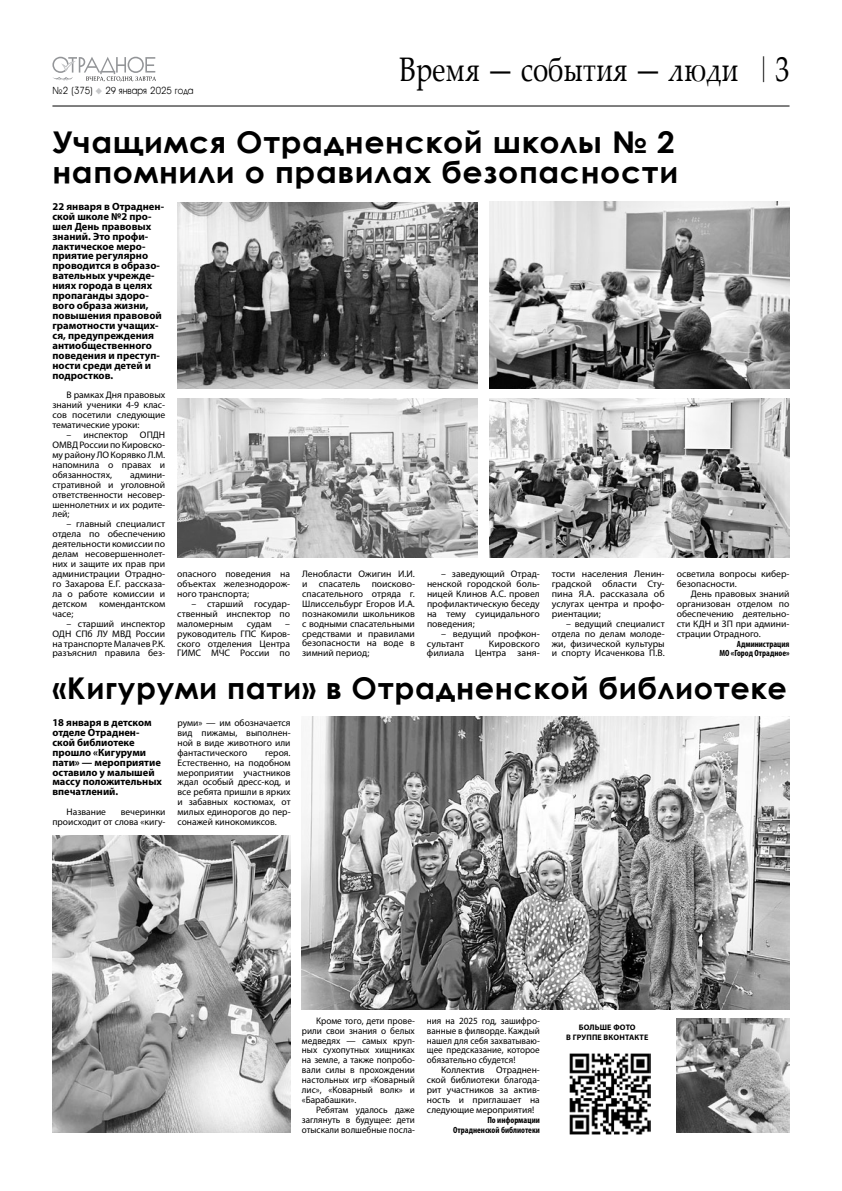
<style>
.page{position:relative;width:842px;height:1191px;background:#fff}
.page>*{position:absolute;margin:0;border:0;box-sizing:border-box;transform-origin:0 0}
.t1{font:34px "Palatino Linotype";color:#000;scale:.8 1}
.t2{font:700 30px/30px "Century Gothic";letter-spacing:.02em;color:#000;scale:1.05 1}
.t3{font:700 30px "Century Gothic";letter-spacing:.02em;color:#000}
.t4{font:700 10.5px/9.9px "Myriad Pro";color:#000}
.t5{font:300 10px "a Avante Rough";color:#000;scale:.95 1}
.t6{font:9.5px/9.9px "Myriad Pro";color:#000;text-align:justify}
.t7{font:9.5px/9.9px "Myriad Pro";color:#000;text-align:justify;scale:.96 1}
.t8{font:9.5px/9.9px "Myriad Pro";color:#000;scale:1.05 1}
.t9{font:700 condensed 9px/9.9px "Myriad Pro";color:#000;text-align:right}
.t10{font:700 8px/10px "Myriad Pro";letter-spacing:.015em;color:#000}
.s1{color:#c7c8ca}
.s2{font-family:"Times New Roman";font-size:28px}
.s3{font-size:35px}
</style>
<div class="page">
<hr style="left:52px;top:106px;width:737px;height:1px;background:#000">
<svg style="left:52px;top:57px;width:104px;height:25px"></svg>
<img style="left:177px;top:398px;width:301px;height:159px">
<img style="left:489px;top:398px;width:300px;height:159px">
<img style="left:489px;top:201px;width:300px;height:187px">
<img style="left:177px;top:202px;width:301px;height:186px">
<img style="left:302px;top:716px;width:487px;height:293px">
<img style="left:676px;top:1018px;width:113px;height:114px">
<img style="left:52px;top:835px;width:239px;height:297px">
<img style="left:569px;top:1053px;width:81px;height:81px">
<p class="t5" style="left:52px;top:85px;width:150px">№ 2 (375) <span class="s1">◆</span> 29 января 2025 года</p>
<h1 class="t1" style="left:399px;top:45px;width:489px">Время — события — люди <span class="s2">|</span> <span class="s3">3</span></h1>
<h2 class="t2" style="left:52px;top:126px;width:597px">Учащимся Отрадненской школы № 2 напомнили о правилах безопасности</h2>
<p class="t4" style="left:52px;top:201px;width:113px">22 января в Отраднен&shy;ской школе №2 про&shy;шел День правовых знаний. Это профи&shy;лактическое меро&shy;приятие регулярно проводится в образо&shy;вательных учрежде&shy;ниях города в целях пропаганды здоро&shy;вого образа жизни, повышения правовой грамотности учащих&shy;ся, предупреждения антиобщественного поведения и преступ&shy;ности среди детей и подростков.</p>
<p class="t6" style="left:52px;top:390px;width:114px;text-indent:14px">В рамках Дня правовых знаний ученики 4-9 клас&shy;сов посетили следующие тематические уроки:</p>
<p class="t6" style="left:67px;top:430px;width:63px">– инспектор</p>
<p class="t6" style="left:52px;top:430px;width:114px;text-indent:88px">ОПДН ОМВД России по Кировско&shy;му району ЛО Корявко Л.М. напомнила о правах и обязанностях,</p>
<p class="t6" style="left:52px;top:469px;width:114px;text-indent:78px">админи&shy;стративной и уголовной ответственности несовер&shy;шеннолетних и их родите&shy;лей;</p>
<p class="t6" style="left:52px;top:519px;width:114px;text-indent:14px">– главный специалист отдела по обеспечению деятельности комиссии по делам несовершеннолет&shy;них и защите их прав при администрации Отрадно&shy;го Захарова Е.Г. рассказа&shy;ла о работе комиссии и детском</p>
<p class="t6" style="left:99px;top:598px;width:68px">комендантском</p>
<p class="t6" style="left:52px;top:608px;width:23px">часе;</p>
<p class="t6" style="left:52px;top:618px;width:114px;text-indent:14px">– старший инспектор ОДН СПб ЛУ МВД России на транспорте Малачев Р.К. разъяснил правила без-</p>
<p class="t6" style="left:177px;top:569px;width:114px">опасного поведения на объектах железнодорож&shy;ного транспорта;</p>
<p class="t6" style="left:177px;top:598px;width:114px;text-indent:14px">– старший государ&shy;ственный инспектор по маломерным</p>
<p class="t6" style="left:247px;top:618px;width:26px">судам</p>
<p class="t6" style="left:177px;top:618px;width:114px;text-indent:108px">– руководитель ГПС Киров&shy;ского отделения Центра ГИМС МЧС России по</p>
<p class="t6" style="left:302px;top:569px;width:114px">Ленобласти Ожигин И.И. и спасатель поисково&shy;спасательного отряда г.<br>Шлиссельбург Егоров И.А. познакомили школьников с водными спасательными средствами и правилами безопасности на воде в зимний период;</p>
<p class="t6" style="left:427px;top:568px;width:114px;text-indent:14px">– заведующий Отрад&shy;ненской городской боль&shy;ницей Клинов А.С. провел профилактическую беседу на тему суицидального поведения;</p>
<p class="t8" style="left:427px;top:628px;width:109px;text-indent:14px">– ведущий профкон&shy;сультант</p>
<p class="t8" style="left:427px;top:638px;width:109px;text-align:right">Кировского<br>филиала Центра заня-</p>
<p class="t8" style="left:552px;top:569px;width:109px;text-align:justify">тости населения Ленин&shy;градской области Сту&shy;пина Я.А. рассказала об услугах центра и профо&shy;риентации;</p>
<p class="t6" style="left:552px;top:618px;width:114px;text-indent:14px">– ведущий специалист отдела по делам молоде&shy;жи, физической культуры и спорту Исаченкова П.В.</p>
<p class="t6" style="left:677px;top:569px;width:114px">осветила вопросы кибер&shy;безопасности.</p>
<p class="t6" style="left:677px;top:588px;width:114px;text-indent:14px">День правовых знаний организован отделом по обеспечению деятельно&shy;сти КДН и ЗП при админи&shy;страции Отрадного.</p>
<p class="t9" style="left:719px;top:638px;width:72px">Администрация<br>МО «Город Отрадное»</p>
<h2 class="t3" style="left:52px;top:665px;width:736px">«Кигуруми пати» в Отрадненской библиотеке</h2>
<p class="t4" style="left:52px;top:717px;width:111px">18 января в детском отделе Отраднен&shy;ской библиотеке прошло «Кигуруми пати» — мероприятие оставило у малышей массу положительных впечатлений.</p>
<p class="t6" style="left:67px;top:807px;width:41px">Название</p>
<p class="t6" style="left:52px;top:807px;width:115px;text-align:right">вечеринки<br>происходит от слова «кигу-</p>
<p class="t6" style="left:177px;top:717px;width:115px">руми» — им обозначается вид пижамы, выполнен&shy;ной в виде животного или фантастического</p>
<p class="t6" style="left:177px;top:747px;width:115px;text-indent:88px">героя.<br>Естественно, на подобном мероприятии участников ждал особый дресс-код, и все ребята пришли в ярких и забавных костюмах, от милых единорогов до пер&shy;сонажей кинокомиксов.</p>
<p class="t6" style="left:302px;top:1015px;width:114px;text-indent:14px">Кроме того, дети прове&shy;рили свои знания о белых медведях — самых круп&shy;ных сухопутных хищниках на земле, а также попробо&shy;вали силы в прохождении настольных игр «Коварный лис», «Коварный волк» и «Барабашки».</p>
<p class="t7" style="left:302px;top:1104px;width:119px;text-indent:14px">Ребятам удалось даже заглянуть в будущее: дети отыскали волшебные посла-</p>
<p class="t7" style="left:427px;top:1015px;width:119px">ния на 2025 год, зашифро&shy;ванные в филворде. Каждый нашел для себя захватываю&shy;щее предсказание, которое обязательно сбудется!</p>
<p class="t6" style="left:427px;top:1065px;width:114px;text-indent:14px">Коллектив Отраднен&shy;ской библиотеки благода&shy;рит участников за актив&shy;ность и приглашает на следующие мероприятия!</p>
<p class="t9" style="left:453px;top:1114px;width:88px">По информации<br>Отрадненской библиотеки</p>
<p class="t10" style="left:566px;top:1021px;width:70px;text-indent:13px">Бол ьше фото в группе</p>
<p class="t10" style="left:604px;top:1031px;width:45px">ВКонтакте</p>
</div>
